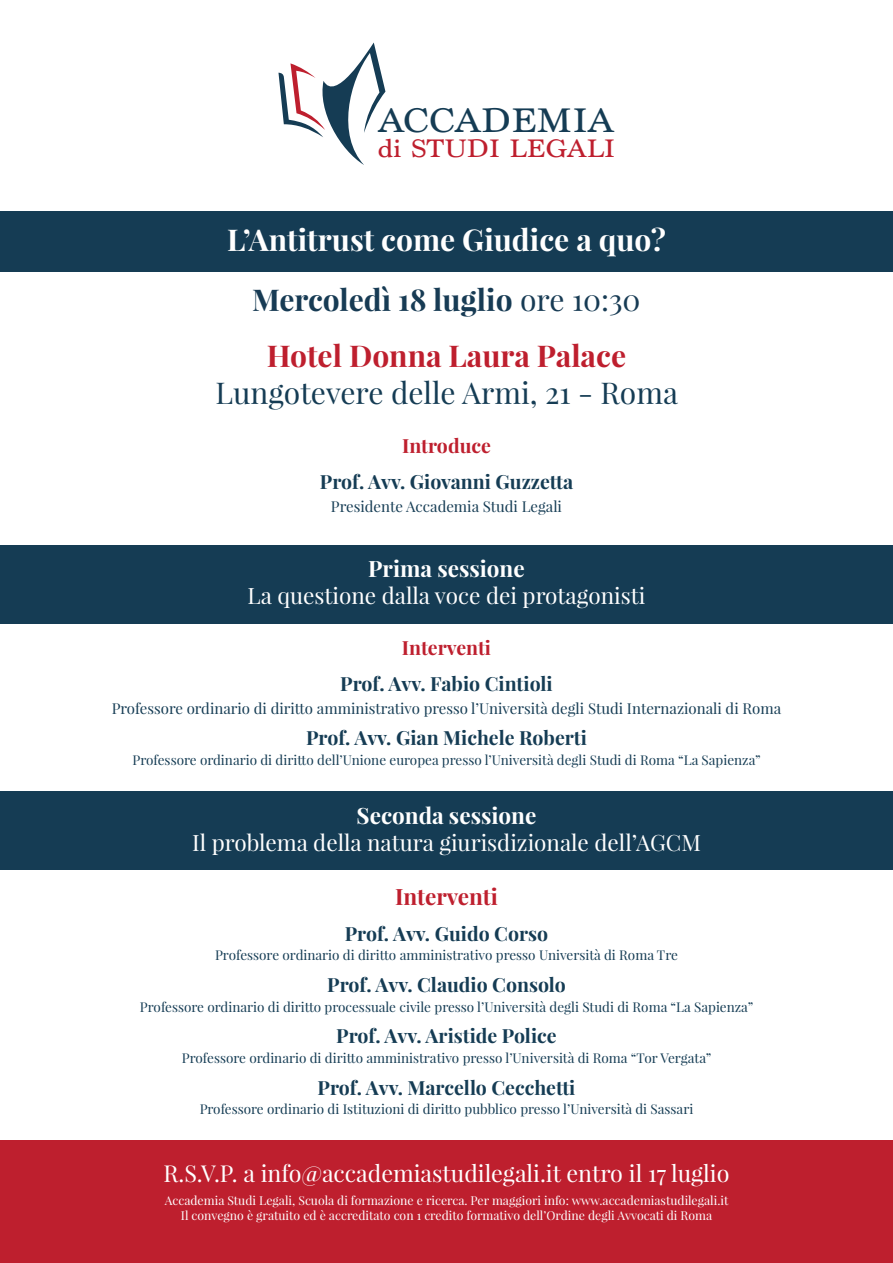
<style>
.page{position:relative;width:893px;height:1263px;background:#fff}
.page>*{position:absolute;margin:0;border:0;box-sizing:border-box;transform-origin:0 0}
.t1{font:35.85px "Marion";color:#153c54;scale:1.11 1}
.t2{font:30px "Playfair Display";color:#153c54}
.t3{font:700 30px "Playfair Display";color:#fff}
.t4{font:700 30px "Playfair Display";color:#173b54}
.t5{font:700 30px "Playfair Display";color:#be1f2e}
.t6{font:26.7px "Marion";color:#be1f2e;scale:1.11 1}
.t7{font:23.25px "Playfair Display";color:#fff}
.t8{font:22.5px "Playfair Display";color:#fff}
.t9{font:700 22.5px "Playfair Display";color:#fff}
.t10{font:700 22.5px "Playfair Display";color:#be1f2e}
.t11{font:700 19.5px "Playfair Display";color:#153c54}
.t12{font:700 19.5px "Playfair Display";color:#be1f2e}
.t13{font:15px "Playfair Display";color:#153c54}
.t14{font:13.5px "Playfair Display";color:#153c54}
.t15{font:12.3px "Playfair Display";color:#fff}
.s1{font-weight:400}
</style>
<div class="page">
<div style="left:0;top:545px;width:893px;height:78px;background:#153c54"></div>
<div style="left:0;top:791px;width:893px;height:79px;background:#153c54"></div>
<div style="left:0;top:1140px;width:893px;height:123px;background:#be1f2e"></div>
<div style="left:0;top:212px;width:893px;height:60px;background:#153c54"></div>
<svg style="left:278px;top:43px;width:107px;height:122px"></svg>
<h1 class="t1" style="left:378px;top:99px;width:214px">ACCADEMIA</h1>
<h3 class="t6" style="left:378px;top:132px;width:215px">di STUDI LEGALI</h3>
<p class="t3" style="left:227px;top:221px;width:440px">L’Antitrust come Giudice a quo?</p>
<p class="t4" style="left:252px;top:280px;width:390px">Mercoledì 18 luglio <span class="s1">ore 10:30</span></p>
<p class="t5" style="left:267px;top:337px;width:361px">Hotel Donna Laura Palace</p>
<p class="t2" style="left:215px;top:373px;width:464px">Lungotevere delle Armi, 21 - Roma</p>
<p class="t12" style="left:402px;top:434px;width:90px">Introduce</p>
<p class="t11" style="left:320px;top:470px;width:255px">Prof. Avv. Giovanni Guzzetta</p>
<p class="t13" style="left:331px;top:497px;width:233px">Presidente Accademia Studi Legali</p>
<p class="t9" style="left:368px;top:555px;width:158px">Prima sessione</p>
<p class="t8" style="left:248px;top:582px;width:399px">La questione dalla voce dei protagonisti</p>
<p class="t12" style="left:402px;top:635px;width:91px">Interventi</p>
<p class="t11" style="left:340px;top:672px;width:214px">Prof. Avv. Fabio Cintioli</p>
<p class="t13" style="left:112px;top:698px;width:671px">Professore ordinario di diritto amministrativo presso l’Università degli Studi Internazionali di Roma</p>
<p class="t11" style="left:306px;top:726px;width:282px">Prof. Avv. Gian Michele Roberti</p>
<p class="t14" style="left:133px;top:751px;width:630px">Professore ordinario di diritto dell’Unione europea presso l’Università degli Studi di Roma “La Sapienza”</p>
<p class="t9" style="left:357px;top:801px;width:181px">Seconda sessione</p>
<p class="t8" style="left:192px;top:829px;width:510px">Il problema della natura giurisdizionale dell’AGCM</p>
<p class="t10" style="left:395px;top:882px;width:104px">Interventi</p>
<p class="t11" style="left:345px;top:921px;width:205px">Prof. Avv. Guido Corso</p>
<p class="t14" style="left:215px;top:947px;width:464px">Professore ordinario di diritto amministrativo presso Università di Roma Tre</p>
<p class="t11" style="left:327px;top:973px;width:240px">Prof. Avv. Claudio Consolo</p>
<p class="t14" style="left:140px;top:998px;width:615px">Professore ordinario di diritto processuale civile presso l’Università degli Studi di Roma “La Sapienza”</p>
<p class="t11" style="left:336px;top:1024px;width:222px">Prof. Avv. Aristide Police</p>
<p class="t14" style="left:182px;top:1049px;width:531px">Professore ordinario di diritto amministrativo presso l’Università di Roma “Tor Vergata”</p>
<p class="t11" style="left:318px;top:1075px;width:259px">Prof. Avv. Marcello Cecchetti</p>
<p class="t14" style="left:200px;top:1100px;width:495px">Professore ordinario di Istituzioni di diritto pubblico presso l’Università di Sassari</p>
<p class="t7" style="left:163px;top:1158px;width:568px">R.S.V.P. a info@accademiastudilegali.it entro il 17 luglio</p>
<p class="t15" style="left:165px;top:1193px;width:565px">Accademia Studi Legali, Scuola di formazione e ricerca. Per maggiori info: www.accademiastudilegali.it</p>
<p class="t15" style="left:181px;top:1208px;width:533px">Il convegno è gratuito ed è accreditato con 1 credito formativo dell’Ordine degli Avvocati di Roma</p>
</div>
